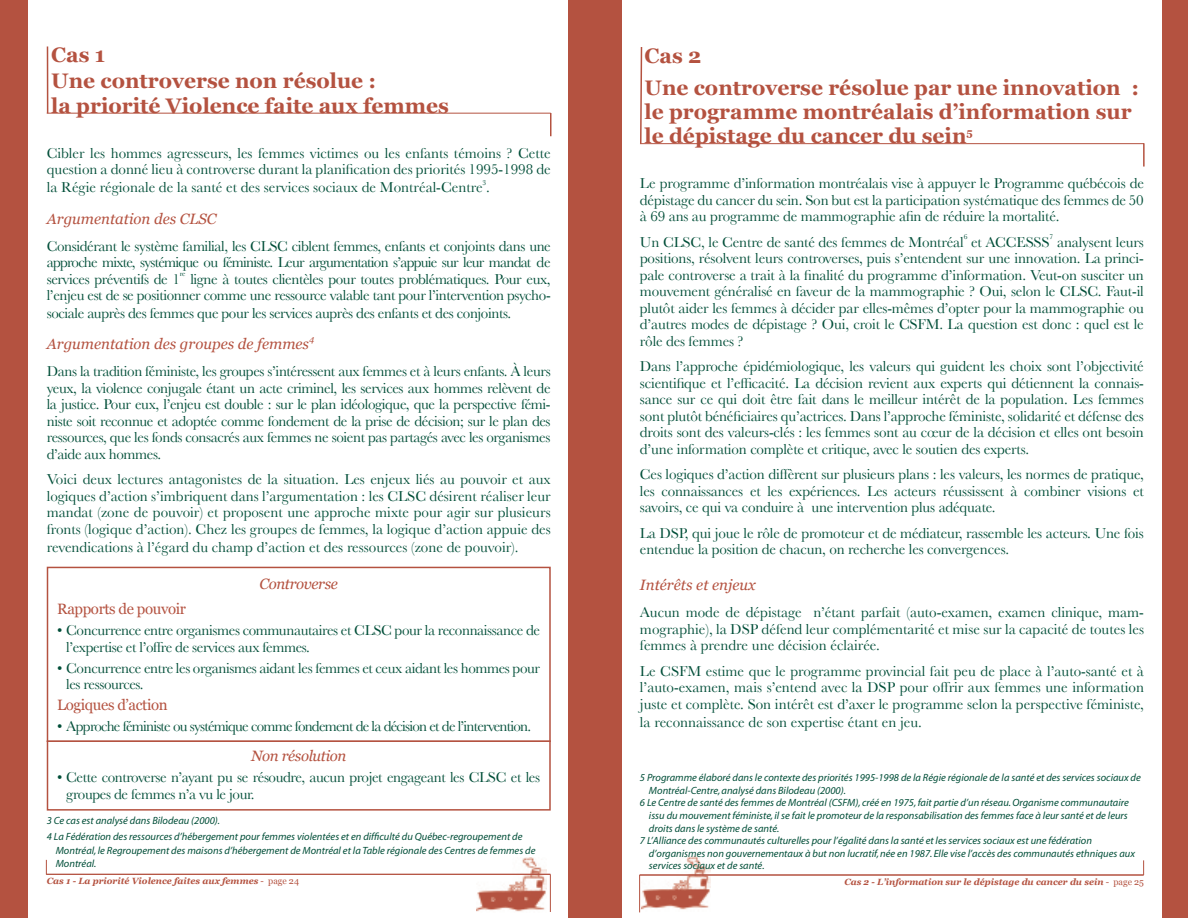
<style>
.page{position:relative;width:1188px;height:918px;background:#fff}
.page>*{position:absolute;margin:0;border:0;box-sizing:border-box;transform-origin:0 0}
.t1{font:700 21px/25.2px "Georgia";color:#b45240}
.t2{font:15px/16.5px "Baskerville";letter-spacing:-.01em;color:#004e38;text-align:justify}
.t3{font:15px "Baskerville";letter-spacing:-.05em;color:#004e38}
.t4{font:italic 15px "Georgia";color:#b45240}
.t5{font:15px "Georgia";letter-spacing:-.025em;color:#b45240}
.t6{font:italic 15px "Georgia";letter-spacing:-.025em;color:#b45240}
.t7{font:italic 10.5px/16.5px "Myriad";color:#004e38}
.t8{font:italic 700 9px "Georgia";color:#b45240}
.t9{font:italic 9px "Georgia";color:#b45240}
.t10{font:7.5px "Baskerville";color:#004e38}
.s1{font-weight:400;font-style:normal}
</style>
<div class="page">
<div style="left:1px;top:0;width:27px;height:918px;background:#b45240"></div>
<hr style="left:0;top:0;width:1px;height:918px;background:#b45240">
<div style="left:595px;top:0;width:27px;height:918px;background:#b45240"></div>
<div style="left:568px;top:0;width:27px;height:918px;background:#b45240"></div>
<img style="left:477px;top:858px;width:70px;height:54px">
<hr style="left:47px;top:113px;width:504px;height:1px;background:#b45240">
<svg style="left:550px;top:114px;width:1px;height:22px"></svg>
<hr style="left:47px;top:47px;width:1px;height:66px;background:#b45240">
<hr style="left:46px;top:874px;width:504px;height:1px;background:#b45240">
<hr style="left:550px;top:874px;width:1px;height:38px;background:#b45240">
<svg style="left:46px;top:860px;width:1px;height:14px"></svg>
<div style="left:47px;top:567px;width:504px;height:244px;border:2px solid #b45240"></div>
<hr style="left:47px;top:740px;width:504px;height:2px;background:#b45240">
<div style="left:1162px;top:0;width:26px;height:918px;background:#b45240"></div>
<hr style="left:640px;top:143px;width:504px;height:1px;background:#b45240">
<img style="left:641px;top:856px;width:70px;height:54px">
<hr style="left:1143px;top:143px;width:2px;height:24px;background:#b45240">
<svg style="left:640px;top:47px;width:3px;height:98px"></svg>
<hr style="left:640px;top:875px;width:504px;height:1px;background:#b45240">
<hr style="left:639px;top:875px;width:1px;height:37px;background:#b45240">
<svg style="left:1143px;top:860px;width:1px;height:15px"></svg>
<h1 class="t1" style="left:51px;top:42px;width:399px">Cas 1<br>Une controverse non résolue :<br>la priorité Violence faite aux femmes</h1>
<p class="t2" style="left:47px;top:145px;width:506px">Cibler les hommes agresseurs, les femmes victimes ou les enfants témoins ? Cette question a donné lieu à controverse durant la planification des priorités 1995-1998 de</p>
<p class="t2" style="left:47px;top:179px;width:445px">la Régie régionale de la santé et des services sociaux de Montréal-Centre .</p>
<p class="t10" style="left:483px;top:178px;width:5px">3</p>
<p class="t4" style="left:47px;top:210px;width:171px">Argumentation des CLSC</p>
<p class="t2" style="left:47px;top:238px;width:505px">Considérant le système familial, les CLSC ciblent femmes, enfants et conjoints dans une approche mixte, systémique ou féministe. Leur argumentation s’appuie sur leur mandat de services préventifs de 1</p>
<p class="t10" style="left:180px;top:269px;width:7px">re</p>
<p class="t2" style="left:47px;top:270px;width:506px;line-height:17px;text-indent:144px">ligne à toutes clientèles pour toutes problématiques. Pour eux, l’enjeu est de se positionner comme une ressource valable tant pour l’intervention psycho&shy;sociale auprès des femmes que pour les services auprès des enfants et des conjoints.</p>
<p class="t4" style="left:47px;top:335px;width:264px">Argumentation des groupes de femmes</p>
<p class="t9" style="left:309px;top:333px;width:7px">4</p>
<p class="t2" style="left:47px;top:363px;width:505px">Dans la tradition féministe, les groupes s’intéressent aux femmes et à leurs enfants. À leurs yeux, la violence conjugale étant un acte criminel, les services aux hommes relèvent de la justice. Pour eux, l’enjeu est double : sur le plan idéologique, que la perspective fémi&shy;niste soit reconnue et adoptée comme fondement de la prise de décision; sur le plan des ressources, que les fonds consacrés aux femmes ne soient pas partagés avec les organismes d’aide aux hommes.</p>
<p class="t2" style="left:47px;top:471px;width:506px">Voici deux lectures antagonistes de la situation. Les enjeux liés au pouvoir et aux logiques d’action s’imbriquent dans l’argumentation : les CLSC désirent réaliser leur mandat (zone de pouvoir) et proposent une approche mixte pour agir sur plusieurs fronts (logique d’action). Chez les groupes de femmes, la logique d’action appuie des</p>
<p class="t2" style="left:47px;top:538px;width:473px">revendications à l’égard du champ d’action et des ressources (zone de pouvoir).</p>
<p class="t6" style="left:259px;top:575px;width:80px">Controverse</p>
<p class="t5" style="left:57px;top:600px;width:130px">Rapports de pouvoir</p>
<p class="t2" style="left:66px;top:622px;width:475px;text-indent:-9px">• Concurrence entre organismes communautaires et CLSC pour la reconnaissance de l’expertise et l’offre de services aux femmes.</p>
<p class="t2" style="left:66px;top:659px;width:475px;text-indent:-9px">• Concurrence entre les organismes aidant les femmes et ceux aidant les hommes pour les ressources.</p>
<p class="t5" style="left:57px;top:696px;width:112px">Logiques d’action</p>
<p class="t3" style="left:57px;top:717px;width:475px">• Approche féministe ou systémique comme fondement de la décision et de l’intervention.</p>
<p class="t6" style="left:251px;top:747px;width:97px">Non résolution</p>
<p class="t2" style="left:66px;top:769px;width:475px;text-indent:-9px">• Cette controverse n’ayant pu se résoudre, aucun projet engageant les CLSC et les groupes de femmes n’a vu le jour.</p>
<p class="t7" style="left:47px;top:813px;width:477px">3 Ce cas est analysé dans Bilodeau (2000).<br>4 La Fédération des ressources d’hébergement pour femmes violentées et en difficulté du Québec-regroupement de</p>
<p class="t7" style="left:56px;top:844px;width:481px;line-height:13.5px">Montréal, le Regroupement des maisons d’hébergement de Montréal et la Table régionale des Centres de femmes de<br>Montréal.</p>
<p class="t8" style="left:47px;top:876px;width:254px">Cas 1 - La priorité Violence faites aux femmes <span class="s1">- page 24</span></p>
<h1 class="t1" style="left:644px;top:39px;width:496px;line-height:32.4px">Cas 2<br>Une controverse résolue par une innovation :</h1>
<h1 class="t1" style="left:644px;top:100px;width:489px;line-height:24px">le programme montréalais d’information sur le dépistage du cancer du sein<sup>5</sup></h1>
<p class="t2" style="left:640px;top:175px;width:505px">Le programme d’information montréalais vise à appuyer le Programme québécois de dépistage du cancer du sein. Son but est la participation systématique des femmes de 50 à 69 ans au programme de mammographie afin de réduire la mortalité.</p>
<p class="t2" style="left:640px;top:234px;width:325px">Un CLSC, le Centre de santé des femmes de Montréal</p>
<p class="t10" style="left:964px;top:232px;width:5px">6</p>
<p class="t2" style="left:971px;top:234px;width:80px">et ACCESSS</p>
<p class="t10" style="left:1050px;top:232px;width:5px">7</p>
<p class="t2" style="left:640px;top:234px;width:506px;text-indent:417px">analysent leurs positions, résolvent leurs controverses, puis s’entendent sur une innovation. La princi&shy;pale controverse a trait à la finalité du programme d’information. Veut-on susciter un mouvement généralisé en faveur de la mammographie ? Oui, selon le CLSC. Faut-il plutôt aider les femmes à décider par elles-mêmes d’opter pour la mammographie ou d’autres modes de dépistage ? Oui, croit le CSFM. La question est donc : quel est le rôle des femmes ?</p>
<p class="t2" style="left:640px;top:358px;width:506px">Dans l’approche épidémiologique, les valeurs qui guident les choix sont l’objectivité scientifique et l’efficacité. La décision revient aux experts qui détiennent la connais&shy;sance sur ce qui doit être fait dans le meilleur intérêt de la population. Les femmes sont plutôt bénéficiaires qu’actrices. Dans l’approche féministe, solidarité et défense des droits sont des valeurs-clés : les femmes sont au cœur de la décision et elles ont besoin d’une information complète et critique, avec le soutien des experts.</p>
<p class="t2" style="left:640px;top:466px;width:505px">Ces logiques d’action diffèrent sur plusieurs plans : les valeurs, les normes de pratique, les connaissances et les expériences. Les acteurs réussissent à combiner visions et savoirs, ce qui va conduire à une intervention plus adéquate.</p>
<p class="t2" style="left:640px;top:525px;width:505px">La DSP, qui joue le rôle de promoteur et de médiateur, rassemble les acteurs. Une fois entendue la position de chacun, on recherche les convergences.</p>
<p class="t4" style="left:640px;top:577px;width:117px">Intérêts et enjeux</p>
<p class="t2" style="left:640px;top:604px;width:506px">Aucun mode de dépistage n’étant parfait (auto-examen, examen clinique, mam&shy;mographie), la DSP défend leur complémentarité et mise sur la capacité de toutes les femmes à prendre une décision éclairée.</p>
<p class="t2" style="left:640px;top:663px;width:506px">Le CSFM estime que le programme provincial fait peu de place à l’auto-santé et à l’auto-examen, mais s’entend avec la DSP pour offrir aux femmes une information juste et complète. Son intérêt est d’axer le programme selon la perspective féministe,</p>
<p class="t2" style="left:640px;top:714px;width:284px">la reconnaissance de son expertise étant en jeu.</p>
<p class="t7" style="left:640px;top:770px;width:502px">5 Programme élaboré dans le contexte des priorités 1995-1998 de la Régie régionale de la santé et des services sociaux de</p>
<p class="t7" style="left:649px;top:783px;width:198px">Montréal-Centre, analysé dans Bilodeau (2000).</p>
<p class="t7" style="left:640px;top:795px;width:490px">6 Le Centre de santé des femmes de Montréal (CSFM), créé en 1975, fait partie d’un réseau. Organisme communautaire</p>
<p class="t7" style="left:649px;top:808px;width:480px">issu du mouvement féministe, il se fait le promoteur de la responsabilisation des femmes face à leur santé et de leurs</p>
<p class="t7" style="left:649px;top:820px;width:132px">droits dans le système de santé.</p>
<p class="t7" style="left:640px;top:833px;width:453px">7 L’Alliance des communautés culturelles pour l’égalité dans la santé et les services sociaux est une fédération</p>
<p class="t7" style="left:649px;top:846px;width:488px">d’organismes non gouvernementaux à but non lucratif, née en 1987. Elle vise l’accès des communautés ethniques aux</p>
<p class="t7" style="left:649px;top:858px;width:117px">services sociaux et de santé.</p>
<p class="t8" style="left:844px;top:877px;width:301px">Cas 2 - L’information sur le dépistage du cancer du sein <span class="s1">- page 25</span></p>
</div>
